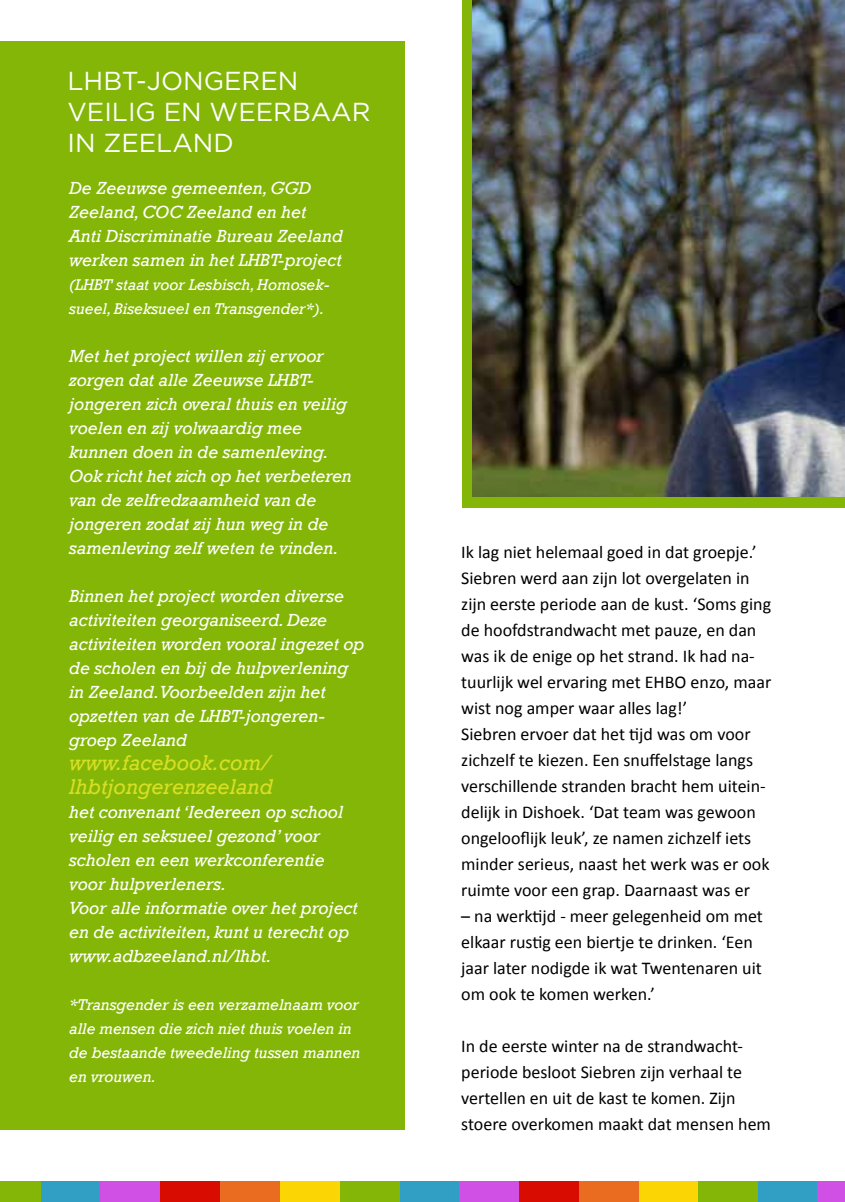
<style>
.page{position:relative;width:845px;height:1202px;background:#fff}
.page>*{position:absolute;margin:0;border:0;box-sizing:border-box;transform-origin:0 0}
.t1{font:26px/31.2px "Gotham HTF";color:#fff}
.t2{font:italic 22px/24px "Rockwell";color:#d7df23}
.t3{font:18px/26px "Calibri";color:#000}
.t4{font:italic 18px/24px "Rockwell";color:#fff}
.t5{font:italic 16px/24px "Rockwell";color:#fff}
</style>
<div class="page">
<div style="left:160px;top:1181px;width:60px;height:21px;background:#d80c00"></div>
<div style="left:519px;top:1181px;width:60px;height:21px;background:#d80c00"></div>
<div style="left:280px;top:1181px;width:60px;height:21px;background:#fcd505"></div>
<div style="left:639px;top:1181px;width:60px;height:21px;background:#fcd505"></div>
<div style="left:41px;top:1181px;width:59px;height:21px;background:#309fc3"></div>
<div style="left:400px;top:1181px;width:59px;height:21px;background:#309fc3"></div>
<div style="left:758px;top:1181px;width:60px;height:21px;background:#309fc3"></div>
<div style="left:100px;top:1181px;width:60px;height:21px;background:#d050e6"></div>
<div style="left:459px;top:1181px;width:60px;height:21px;background:#d050e6"></div>
<div style="left:816px;top:1181px;width:29px;height:21px;background:#d050e6"></div>
<div style="left:220px;top:1181px;width:60px;height:21px;background:#ea6c20"></div>
<div style="left:579px;top:1181px;width:60px;height:21px;background:#ea6c20"></div>
<div style="left:0;top:1181px;width:41px;height:21px;background:#84b608"></div>
<div style="left:340px;top:1181px;width:60px;height:21px;background:#84b608"></div>
<div style="left:698px;top:1181px;width:60px;height:21px;background:#84b608"></div>
<div style="left:0;top:42px;width:405px;height:1088px;background:#84b608"></div>
<div style="left:462px;top:0;width:383px;height:508px;background:#84b608"></div>
<img style="left:473px;top:0;width:372px;height:496px">
<h1 class="t1" style="left:67px;top:65px;width:305px;text-indent:69px">-JONGEREN<br>VEI LIG EN WEERBAAR<br>I N ZEELAND</h1>
<p class="t4" style="left:69px;top:176px;width:275px">De Zeeuwse gemeenten, GGD<br>Zeeland, COC Zeeland en het<br>Anti Discriminatie Bureau Zeeland werken samen in het LHBT-project</p>
<p class="t5" style="left:69px;top:273px;width:262px">(LHBT staat voor Lesbisch, Homosek&shy;sueel, Biseksueel en Transgender*).</p>
<p class="t4" style="left:69px;top:344px;width:284px">Met het project willen zij ervoor zorgen dat alle Zeeuwse LHBT&shy;jongeren zich overal thuis en veilig voelen en zij volwaardig mee kunnen doen in de samenleving.<br>Ook richt het zich op het verbeteren van de zelfredzaamheid van de jongeren zodat zij hun weg in de samenleving zelf weten te vinden.</p>
<p class="t4" style="left:69px;top:584px;width:297px">Binnen het project worden diverse activiteiten georganiseerd. Deze activiteiten worden vooral ingezet op de scholen en bij de hulpverlening in Zeeland.Voorbeelden zijn het opzetten van de LHBT-jongeren&shy;groep Zeeland</p>
<p class="t2" style="left:69px;top:751px;width:205px">www.facebook.com/ lhbtjongerenzeeland</p>
<p class="t4" style="left:69px;top:800px;width:290px">het convenant ‘Iedereen op school veilig en seksueel gezond’ voor scholen en een werkconferentie voor hulpverleners.<br>Voor alle informatie over het project en de activiteiten, kunt u terecht op www.adbzeeland.nl/lhbt.</p>
<p class="t5" style="left:69px;top:993px;width:293px">*Transgender is een verzamelnaam voor alle mensen die zich niet thuis voelen in de bestaande tweedeling tussen mannen en vrouwen.</p>
<h1 class="t1" style="left:67px;top:65px;width:18px">LHBT</h1>
<p class="t3" style="left:461px;top:539px;width:312px">Ik lag niet helemaal goed in dat groepje.’ Siebren werd aan zijn lot overgelaten in zijn eerste periode aan de kust. ‘Soms ging de hoofdstrandwacht met pauze, en dan was ik de enige op het strand. Ik had na&shy;tuurlijk wel ervaring met EHBO enzo, maar wist nog amper waar alles lag!’<br>Siebren ervoer dat het tijd was om voor zichzelf te kiezen. Een snuffelstage langs verschillende stranden bracht hem uitein&shy;delijk in Dishoek. ‘Dat team was gewoon ongelooflijk leuk’, ze namen zichzelf iets minder serieus, naast het werk was er ook ruimte voor een grap. Daarnaast was er</p>
<p class="t3" style="left:461px;top:903px;width:303px">– na werktijd - meer gelegenheid om met elkaar rustig een biertje te drinken. ‘Een jaar later nodigde ik wat Twentenaren uit om ook te komen werken.’</p>
<p class="t3" style="left:461px;top:1033px;width:311px">In de eerste winter na de strandwacht&shy;periode besloot Siebren zijn verhaal te vertellen en uit de kast te komen. Zijn stoere overkomen maakt dat mensen hem</p>
</div>
